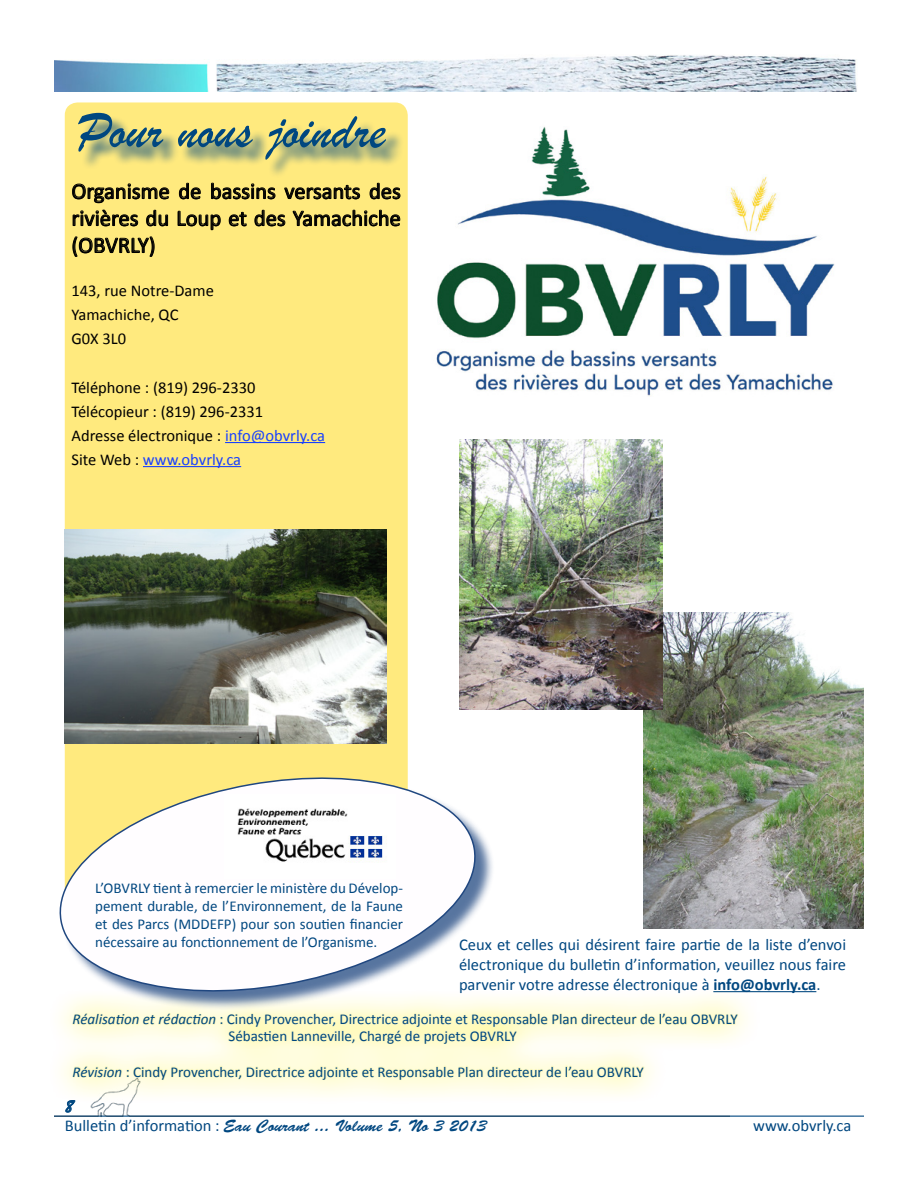
<style>
.page{position:relative;width:918px;height:1188px;background:#fff}
.page>*{position:absolute;margin:0;border:0;box-sizing:border-box;transform-origin:0 0}
.t1{font:54px "Brush Script";color:#004780}
.t2{font:22.5px/27px "Calibri";color:#000;text-align:justify}
.t3{font:18px "Brush Script";color:#004780}
.t4{font:16.5px/19.8px "Calibri";color:#004780;text-align:justify}
.t5{font:16.5px/24px "Calibri";color:#000}
.t6{font:16.5px "Brush Script Std";color:#004780}
.t7{font:15px/18px "Calibri";color:#004780}
.s1{color:#1940ff}
.s2{font-weight:700}
.s3{font-style:italic}
.s4{font-family:"Calibri"}
</style>
<div class="page">
<img style="left:643px;top:612px;width:221px;height:317px">
<div style="left:65px;top:102px;width:343px;height:821px;background:#ffea7e;border-radius:13px"></div>
<img style="left:54px;top:55px;width:803px;height:36px">
<hr style="left:54px;top:1116px;width:810px;height:1px;background:#004780">
<img style="left:54px;top:1105px;width:675px;height:12px">
<svg style="left:65px;top:1105px;width:11px;height:8px"></svg>
<hr style="left:225px;top:442px;width:100px;height:1px;background:#1940ff">
<hr style="left:143px;top:466px;width:98px;height:1px;background:#1940ff">
<svg style="left:177px;top:182px;width:224px;height:48px"></svg>
<svg style="left:72px;top:183px;width:98px;height:74px"></svg>
<div style="left:81px;top:115px;width:323px;height:63px;background:#004780;opacity:.75"></div>
<img style="left:436px;top:126px;width:399px;height:270px">
<hr style="left:713px;top:991px;width:103px;height:1px;background:#004780">
<div style="left:47px;top:987px;width:715px;height:118px;background:#fffefb"></div>
<svg style="left:72px;top:999px;width:667px;height:93px"></svg>
<div style="left:62px;top:780px;width:432px;height:230px;background:#204780;opacity:.75"></div>
<svg style="left:59px;top:765px;width:425px;height:239px"></svg>
<img style="left:224px;top:794px;width:172px;height:85px">
<img style="left:65px;top:529px;width:322px;height:215px">
<img style="left:460px;top:439px;width:202px;height:270px">
<h1 class="t1" style="left:77px;top:98px;width:310px">Pour nous joindre</h1>
<h2 class="t2" style="left:72px;top:178px;width:331px">Organisme de bassins versants des rivières du Loup et des Yamachiche (OBVRLY)</h2>
<p class="t5" style="left:72px;top:279px;width:144px">143, rue Notre-Dame<br>Yamachiche, QC<br>G0X 3L0</p>
<p class="t5" style="left:72px;top:375px;width:255px">Téléphone : (819) 296-2330<br>Télécopieur : (819) 296-2331<br>Adresse électronique : <span class="s1">info@obvrly.ca<br></span>Site Web : <span class="s1">www.obvrly.ca</span></p>
<p class="t7" style="left:95px;top:879px;width:309px;text-align:justify">L’OBVRLY tient à remercier le ministère du Dévelop&shy;pement durable, de l’Environnement, de la Faune et des Parcs (MDDEFP) pour son soutien financier nécessaire au fonctionnement de l’Organisme.</p>
<p class="t4" style="left:459px;top:935px;width:389px">Ceux et celles qui désirent faire partie de la liste d’envoi électronique du bulletin d’information, veuillez nous faire parvenir votre adresse électronique à <span class="s2">info@obvrly.ca</span>.</p>
<p class="t7" style="left:229px;top:1011px;width:511px;line-height:16.5px;text-indent:-156px"><span class="s3">Réalisation et rédaction</span> : Cindy Provencher, Directrice adjointe et Responsable Plan directeur de l’eau OBVRLY<br>Sébastien Lanneville, Chargé de projets OBVRLY</p>
<p class="t7" style="left:73px;top:1063px;width:573px"><span class="s3">Révision</span> : Cindy Provencher, Directrice adjointe et Responsable Plan directeur de l’eau OBVRLY</p>
<p class="t3" style="left:65px;top:1096px;width:10px">8</p>
<p class="t6" style="left:65px;top:1117px;width:423px"><span class="s4">Bulletin d’information :</span> Eau Courant ... Volume 5, No 3 2013</p>
<p class="t4" style="left:753px;top:1116px;width:100px">www.obvrly.ca</p>
</div>
